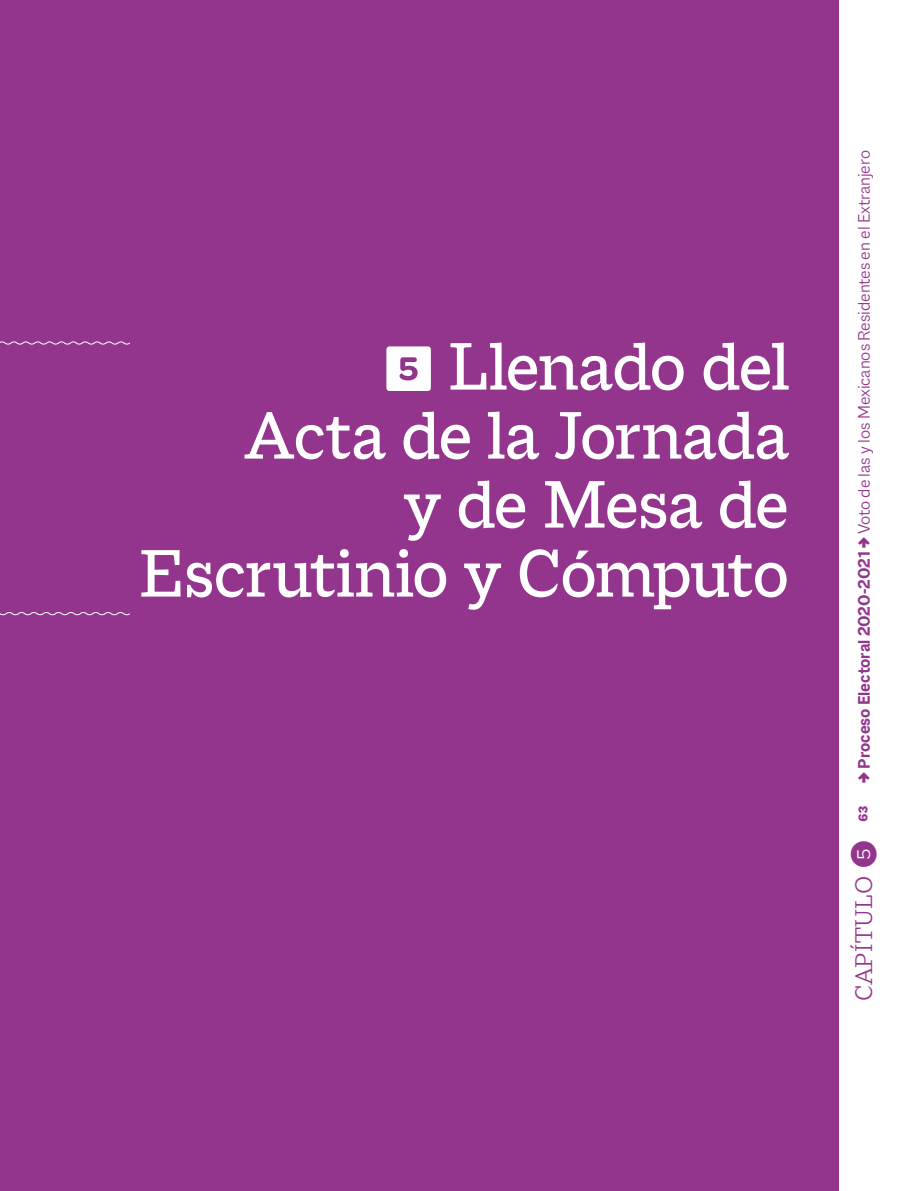
<style>
.page{position:relative;width:915px;height:1191px;background:#fff}
.page>*{position:absolute;margin:0;border:0;box-sizing:border-box;transform-origin:0 0}
.t1{font:500 72px/69px "Macklin Slab";letter-spacing:-.02em;color:#fff;text-align:right}
.t2{font:300 25.95px "Macklin Slab";letter-spacing:-.005em;color:#93358d}
.t3{font:300 18px "Macklin Sans";color:#93358d}
.s1{font-family:"Omnes";font-weight:600;font-size:64.5px}
.s2{font-weight:800;font-size:13.5px}
.s3{font-family:"Omnes";font-weight:700}
.s4{font-weight:700}
.s5{font-family:"Omnes";font-size:37.05px}
</style>
<div class="page">
<div style="left:0;top:0;width:838px;height:1191px;background:#93358d"></div>
<svg style="left:0;top:612px;width:130px;height:4px"></svg>
<h1 class="t1" style="left:139px;top:331px;width:652px"><span class="s1">5</span> Llenado del<br>Acta de la Jornada<br>y de Mesa de<br>Escrutinio y Cómputo</h1>
<p class="t3" style="left:853px;top:822px;width:673px;rotate:-90deg"><span class="s2">63</span> <span class="s3">•</span> <span class="s4">Proceso Electoral 2020-2021</span> <span class="s3">•</span> Voto de las y los Mexicanos Residentes en el Extranjero</p>
<h2 class="t2" style="left:848px;top:1001px;width:162px;rotate:-90deg">capítulo <span class="s5">5</span></h2>
</div>
